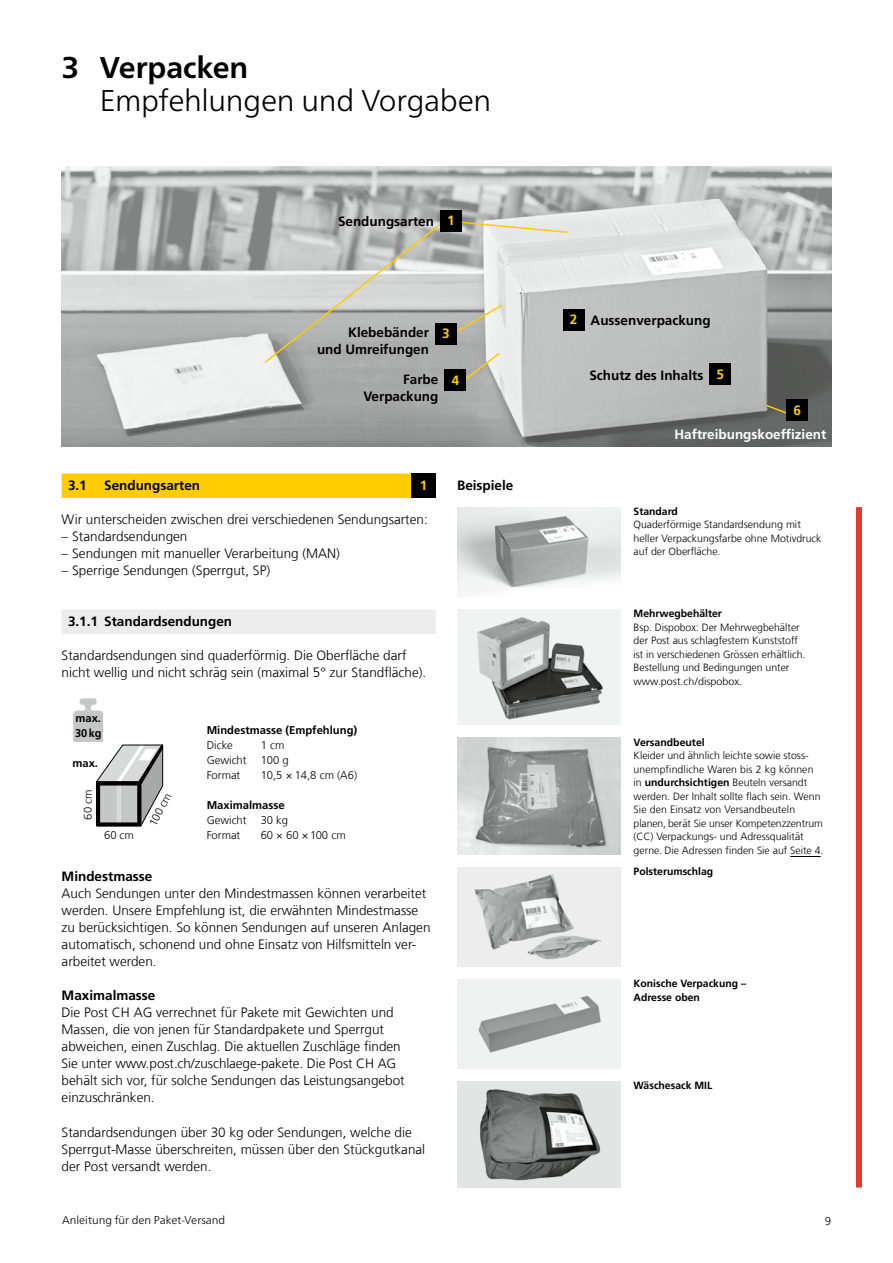
<style>
.page{position:relative;width:893px;height:1263px;background:#fff}
.page>*{position:absolute;margin:0;border:0;box-sizing:border-box;transform-origin:0 0}
.t1{font:300 30px "Frutiger Neue LT Pro";letter-spacing:-.015em;color:#000}
.t2{font:700 30px "Frutiger Neue LT Pro";letter-spacing:-.005em;color:#000}
.t3{font:300 13.5px/17px "Frutiger LT Com";color:#000}
.t4{font:700 13.5px/17px "Frutiger LT Com";color:#000;text-align:right}
.t5{font:700 13.5px "Frutiger LT Com";color:#fff}
.t6{font:700 13.5px "Frutiger LT Com";color:#fc0}
.t7{font:300 11.25px "Frutiger LT Com";color:#000}
.t8{font:700 11.25px/15px "Frutiger LT Com";color:#000}
.t9{font:300 11.25px "Frutiger Neue LT Pro";color:#000}
.t10{font:300 10.5px/13.5px "Frutiger LT Com";color:#000}
.t11{font:700 10.5px/13.5px "Frutiger LT Com";color:#000}
.s1{font-weight:700}
</style>
<div class="page">
<div style="left:62px;top:473px;width:374px;height:25px;background:#fc0"></div>
<div style="left:62px;top:610px;width:374px;height:24px;background:#ececec"></div>
<img style="left:62px;top:167px;width:769px;height:279px">
<svg style="left:764px;top:403px;width:23px;height:14px"></svg>
<img style="left:457px;top:507px;width:164px;height:87px">
<img style="left:457px;top:609px;width:164px;height:116px">
<img style="left:457px;top:738px;width:164px;height:116px">
<hr style="left:790px;top:856px;width:31px;height:1px;background:#000">
<div style="left:80px;top:698px;width:17px;height:7px;background:#c5c7c7;border-radius:3px"></div>
<svg style="left:73px;top:705px;width:91px;height:122px"></svg>
<div style="left:563px;top:309px;width:21px;height:21px;background:#000"></div>
<div style="left:445px;top:370px;width:21px;height:21px;background:#000"></div>
<div style="left:787px;top:400px;width:21px;height:21px;background:#000"></div>
<div style="left:710px;top:364px;width:21px;height:21px;background:#000"></div>
<div style="left:411px;top:473px;width:25px;height:25px;background:#000"></div>
<svg style="left:263px;top:219px;width:306px;height:163px;background:#c2c3c0"></svg>
<div style="left:440px;top:210px;width:22px;height:21px;background:#000"></div>
<div style="left:856px;top:507px;width:6px;height:680px;background:#e03c31"></div>
<img style="left:457px;top:979px;width:163px;height:90px">
<img style="left:457px;top:867px;width:164px;height:100px">
<img style="left:457px;top:1081px;width:163px;height:106px">
<h2 class="t2" style="left:62px;top:50px;width:188px">3 Verpacken</h2>
<h2 class="t1" style="left:100px;top:83px;width:393px">Empfehlungen und Vorgaben</h2>
<p class="t4" style="left:338px;top:213px;width:98px">Sendungsarten</p>
<p class="t6" style="left:447px;top:212px;width:9px">1</p>
<p class="t4" style="left:317px;top:324px;width:114px">Klebebänder<br>und Umreifungen</p>
<p class="t4" style="left:363px;top:371px;width:77px">Farbe<br>Verpackung</p>
<p class="t6" style="left:442px;top:325px;width:9px">3</p>
<p class="t6" style="left:452px;top:372px;width:9px">4</p>
<h3 class="t4" style="left:68px;top:477px;width:20px">3.1</h3>
<h3 class="t4" style="left:104px;top:477px;width:98px">Sendungsarten</h3>
<p class="t3" style="left:62px;top:511px;width:368px">Wir unterscheiden zwischen drei verschiedenen Sendungsarten:</p>
<p class="t3" style="left:62px;top:528px;width:127px">– Standardsendungen</p>
<p class="t3" style="left:62px;top:545px;width:280px">– Sendungen mit manueller Verarbeitung (MAN)</p>
<p class="t3" style="left:62px;top:562px;width:210px">– Sperrige Sendungen (Sperrgut, SP)</p>
<h4 class="t4" style="left:68px;top:613px;width:166px">3.1.1 Standardsendungen</h4>
<p class="t3" style="left:62px;top:647px;width:366px">Standardsendungen sind quaderförmig. Die Oberfläche darf nicht wellig und nicht schräg sein (maximal 5° zur Standfläche).</p>
<p class="t6" style="left:420px;top:477px;width:9px">1</p>
<p class="t8" style="left:75px;top:711px;width:28px">max.<br>30 kg</p>
<p class="t8" style="left:72px;top:756px;width:27px">max.</p>
<p class="t7" style="left:81px;top:820px;width:31px;rotate:-90deg">60 cm</p>
<p class="t7" style="left:104px;top:829px;width:31px">60 cm</p>
<p class="t7" style="left:146px;top:822px;width:36px;rotate:-62deg">100 cm</p>
<p class="t8" style="left:207px;top:723px;width:152px">Mindestmasse (Empfehlung)</p>
<p class="t7" style="left:207px;top:739px;width:28px">Dicke</p>
<p class="t7" style="left:261px;top:739px;width:25px">1 cm</p>
<p class="t7" style="left:207px;top:754px;width:84px">Gewicht 100 g</p>
<p class="t7" style="left:207px;top:769px;width:35px">Format</p>
<p class="t7" style="left:261px;top:769px;width:98px">10,5 × 14,8 cm (A6)</p>
<p class="t8" style="left:207px;top:798px;width:80px">Maximalmasse</p>
<p class="t7" style="left:207px;top:814px;width:83px">Gewicht 30 kg</p>
<p class="t7" style="left:207px;top:829px;width:35px">Format</p>
<p class="t7" style="left:261px;top:829px;width:87px">60 × 60 × 100 cm</p>
<h5 class="t4" style="left:62px;top:868px;width:92px">Mindestmasse</h5>
<p class="t3" style="left:62px;top:885px;width:370px">Auch Sendungen unter den Mindestmassen können verarbeitet werden. Unsere Empfehlung ist, die erwähnten Mindestmasse zu be rücksichtigen. So können Sendungen auf unseren Anlagen automatisch, schonend und ohne Einsatz von Hilfsmitteln ver&shy;arbeitet werden.</p>
<h5 class="t4" style="left:62px;top:987px;width:95px">Maximalmasse</h5>
<p class="t3" style="left:62px;top:1004px;width:341px">Die Post CH AG verrechnet für Pakete mit Gewichten und Massen, die von jenen für Standardpakete und Sperrgut ab weichen, einen Zuschlag. Die aktuellen Zuschläge finden Sie unter www.post.ch/zuschlaege-pakete. Die Post CH AG</p>
<p class="t3" style="left:62px;top:1072px;width:345px">behält sich vor, für solche Sendungen das Leistungsangebot einzuschränken.</p>
<p class="t3" style="left:62px;top:1123px;width:365px">Standardsendungen über 30 kg oder Sendungen, welche die<br>Sperrgut-Masse überschreiten, müssen über den Stückgutkanal der Post versandt werden.</p>
<h5 class="t4" style="left:457px;top:477px;width:58px">Beispiele</h5>
<p class="t6" style="left:570px;top:312px;width:9px">2</p>
<p class="t4" style="left:591px;top:312px;width:122px">Aussenverpackung</p>
<p class="t4" style="left:589px;top:367px;width:116px">Schutz des Inhalts</p>
<p class="t6" style="left:717px;top:366px;width:9px">5</p>
<p class="t6" style="left:793px;top:402px;width:9px">6</p>
<p class="t5" style="left:674px;top:426px;width:153px">Haftreibungskoeffizient</p>
<p class="t11" style="left:634px;top:505px;width:46px">Standard</p>
<p class="t10" style="left:634px;top:518px;width:189px">Quaderförmige Standardsendung mit heller Verpackungsfarbe ohne Motivdruck auf der Oberfläche.</p>
<p class="t11" style="left:634px;top:607px;width:90px">Mehrwegbehälter</p>
<p class="t10" style="left:634px;top:620px;width:173px">Bsp. Dispobox: Der Mehrwegbehälter der Post aus schlagfestem Kunststoff ist in verschiedenen Grössen erhältlich.<br>Bestellung und Bedingungen unter</p>
<p class="t10" style="left:634px;top:674px;width:110px">www.post.ch/dispobox.</p>
<p class="t11" style="left:634px;top:735px;width:73px">Versandbeutel</p>
<p class="t10" style="left:634px;top:749px;width:191px">Kleider und ähnlich leichte sowie stoss&shy;unempfindliche Waren bis 2 kg können in <span class="s1">undurchsichtigen</span> Beuteln versandt werden. Der Inhalt sollte flach sein. Wenn Sie den Einsatz von Versandbeuteln planen, berät Sie unser Kompetenzzentrum (CC) Verpackungs- und Adressquali tät gerne. Die Adressen finden Sie auf Seite 4.</p>
<p class="t11" style="left:634px;top:865px;width:81px">Polsterumschlag</p>
<p class="t11" style="left:634px;top:977px;width:114px">Konische Verpackung –<br>Adresse oben</p>
<p class="t11" style="left:634px;top:1079px;width:80px">Wäschesack MIL</p>
<p class="t9" style="left:62px;top:1214px;width:165px">Anleitung für den Paket-Versand</p>
<p class="t9" style="left:825px;top:1214px;width:8px">9</p>
</div>
